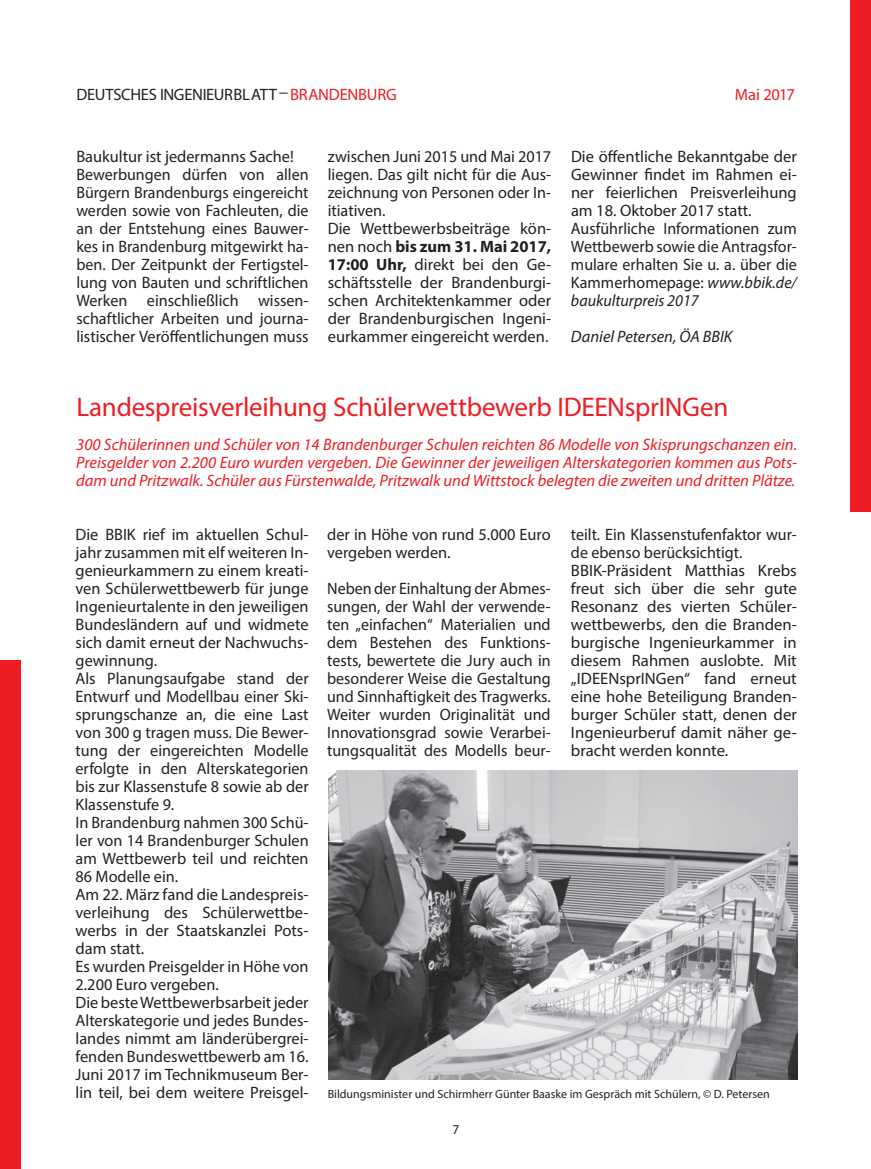
<style>
.page{position:relative;width:871px;height:1169px;background:#fff}
.page>*{position:absolute;margin:0;border:0;box-sizing:border-box;transform-origin:0 0}
.t1{font:27px "Myriad Pro";letter-spacing:-.01em;color:#ee1d23}
.t2{font:16.5px/18px "Myriad Pro";color:#231f20}
.t3{font:italic 16.5px/18px "Myriad Pro";color:#ee1d23;text-align:justify}
.t4{font:italic 16.5px "Myriad Pro";color:#231f20}
.t5{font:16.5px "Myriad Pro";letter-spacing:-.015em;color:#ee1d23}
.t6{font:13.5px "Myriad Pro";color:#231f20}
.t7{font:12px "Myriad Pro";color:#231f20}
.s1{color:#ee1d23}
.s2{font-weight:700}
.s3{font-style:italic}
</style>
<div class="page">
<div style="left:850px;top:0;width:21px;height:511px;background:#ee1d23"></div>
<div style="left:0;top:660px;width:21px;height:509px;background:#ee1d23"></div>
<img style="left:328px;top:771px;width:469px;height:308px">
<p class="t2" style="left:76px;top:85px;width:322px">DEUTSCHES INGENIEURBLATT <span class="s1">BRANDENBURG</span></p>
<p class="t5" style="left:735px;top:84px;width:61px">Mai 2017</p>
<p class="t2" style="left:76px;top:147px;width:234px">Baukultur ist jedermanns Sache!<br>Bewerbungen dürfen von allen Bürgern Brandenburgs eingereicht werden sowie von Fachleuten, die an der Entstehung eines Bauwer&shy;kes in Brandenburg mitgewirkt ha&shy;ben. Der Zeitpunkt der Fertigstel&shy;lung von Bauten und schriftlichen Werken einschließlich wissen&shy;schaftlicher Arbeiten und journa&shy;listischer Veröffentlichungen muss</p>
<p class="t2" style="left:328px;top:147px;width:225px">zwischen Juni 2015 und Mai 2017 liegen. Das gilt nicht für die Aus&shy;zeichnung von Personen oder In&shy;itiativen.<br>Die Wettbewerbsbeiträge kön&shy;nen noch <span class="s2">bis zum 31. Mai 2017,<br>17:00 Uhr,</span> direkt bei den Ge&shy;schäftsstelle der Brandenburgi&shy;schen Architektenkammer oder der Brandenburgischen Ingeni&shy;eurkammer eingereicht werden.</p>
<p class="t2" style="left:571px;top:147px;width:227px">Die öffentliche Bekanntgabe der<br>Gewinner findet im Rahmen ei&shy;ner feierlichen Preisverleihung am 18. Oktober 2017 statt.<br>Ausführliche Informationen zum<br>Wettbewerb sowie die Antragsfor&shy;mulare erhalten Sie u. a. über die<br>Kammerhomepage: <span class="s3">www.bbik.de/ baukulturpreis 2017</span></p>
<p class="t4" style="left:571px;top:326px;width:163px">Daniel Petersen, ÖA BBIK</p>
<h1 class="t1" style="left:76px;top:391px;width:653px">Landespreisverleihung Schülerwettbewerb IDEENsprINGen</h1>
<p class="t3" style="left:76px;top:435px;width:722px">300 Schülerinnen und Schüler von 14 Brandenburger Schulen reichten 86 Modelle von Skisprungschanzen ein.<br>Preisgelder von 2.200 Euro wurden vergeben. Die Gewinner der jeweiligen Alterskategorien kommen aus Pots&shy;dam und Pritzwalk. Schüler aus Fürstenwalde, Pritzwalk und Wittstock belegten die zweiten und dritten Plätze.</p>
<p class="t2" style="left:76px;top:525px;width:235px">Die BBIK rief im aktuellen Schul&shy;jahr zusammen mit elf weiteren In&shy;genieurkammern zu einem kreati&shy;ven Schülerwettbewerb für junge<br>Ingenieurtalente in den jeweiligen<br>Bundesländern auf und widmete sich damit erneut der Nachwuchs&shy;gewinnung.<br>Als Planungsaufgabe stand der<br>Entwurf und Modellbau einer Ski&shy;sprungschanze an, die eine Last von 300 g tragen muss. Die Bewer&shy;tung der eingereichten Modelle erfolgte in den Alterskategorien bis zur Klassenstufe 8 sowie ab der<br>Klassenstufe 9.<br>In Brandenburg nahmen 300 Schü&shy;ler von 14 Brandenburger Schulen am Wettbewerb teil und reichten<br>86 Modelle ein.<br>Am 22. März fand die Landespreis&shy;verleihung des Schülerwettbe&shy;werbs in der Staatskanzlei Pots&shy;dam statt.<br>Es wurden Preisgelder in Höhe von<br>2.200 Euro vergeben.<br>Die beste Wettbewerbsarbeit jeder<br>Alterskategorie und jedes Bundes&shy;landes nimmt am länderübergrei&shy;fenden Bundeswettbewerb am 16.<br>Juni 2017 im Technikmuseum Ber&shy;lin teil, bei dem weitere Preisgel-</p>
<p class="t2" style="left:327px;top:525px;width:225px">der in Höhe von rund 5.000 Euro vergeben werden.</p>
<p class="t2" style="left:327px;top:579px;width:225px;text-align:justify">Neben der Einhaltung der Abmes&shy;sungen, der Wahl der verwende&shy;ten „einfachen“ Materialien und dem Bestehen des Funktions&shy;tests, bewertete die Jury auch in besonderer Weise die Gestaltung und Sinnhaftigkeit des Tragwerks.<br>Weiter wurden Originalität und Innovationsgrad sowie Verarbei&shy;tungsqualität des Modells beur-</p>
<p class="t2" style="left:571px;top:525px;width:227px">teilt. Ein Klassenstufenfaktor wur&shy;de ebenso berücksichtigt.<br>BBIK-Präsident Matthias Krebs freut sich über die sehr gute<br>Resonanz des vierten Schüler&shy;wettbewerbs, den die Branden&shy;burgische Ingenieurkammer in diesem Rahmen auslobte. Mit „IDEENsprINGen“ fand erneut eine hohe Beteiligung Branden&shy;burger Schüler statt, denen der<br>Ingenieurberuf damit näher ge&shy;bracht werden konnte.</p>
<p class="t7" style="left:328px;top:1086px;width:444px">Bildungsminister und Schirmherr Günter Baaske im Gespräch mit Schülern, © D. Petersen</p>
<p class="t6" style="left:452px;top:1121px;width:8px">7</p>
</div>
